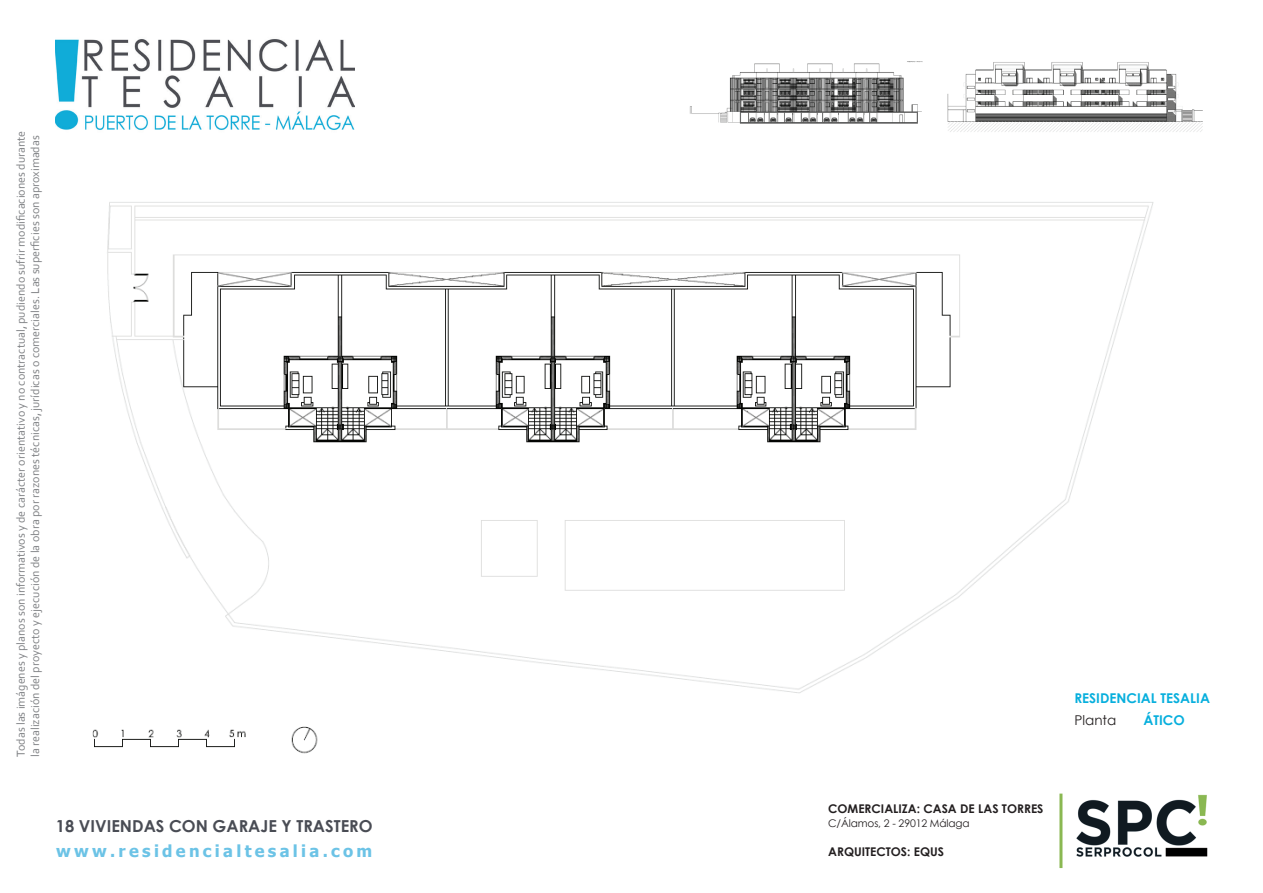
<style>
.page{position:relative;width:1263px;height:893px;background:#fff}
.page>*{position:absolute;margin:0;border:0;box-sizing:border-box;transform-origin:0 0}
.t1{font:700 16.5px "Century Gothic";color:#494c54}
.t2{font:700 16.5px "Tahoma";letter-spacing:.2em;color:#6cc3e6}
.t3{font:700 13.5px "Century Gothic";color:#07afdd}
.t4{font:13.5px "Century Gothic";color:#231f20}
.t5{font:12px/14.4px "Corbel";color:#808285}
.t6{font:700 12px "Century Gothic";color:#231f20}
.t7{font:10.5px "Century Gothic";letter-spacing:-.01em;color:#231f20}
</style>
<div class="page">
<img style="left:1076px;top:794px;width:132px;height:63px">
<img style="left:55px;top:39px;width:299px;height:91px">
<img style="left:107px;top:202px;width:1047px;height:491px">
<hr style="left:1059px;top:794px;width:3px;height:74px;background:#8ab852">
<img style="left:92px;top:726px;width:226px;height:28px">
<img style="left:947px;top:62px;width:256px;height:70px">
<img style="left:689px;top:62px;width:233px;height:62px">
<p class="t5" style="left:13px;top:757px;width:628px;rotate:-90deg">Todas las imágenes y planos son informativos y de carácter orientativo y no contractual, pudiendo sufrir modificaciones durante la realización del proyecto y ejecución de la obra por razones técnicas, jurídicas o comerciales. Las superficies son aproximadas</p>
<h1 class="t1" style="left:56px;top:813px;width:315px">18 VIVIENDAS CON GARAJE Y TRASTERO</h1>
<h1 class="t2" style="left:56px;top:840px;width:318px">www.residencialtesalia.com</h1>
<p class="t6" style="left:828px;top:799px;width:38px">COMERCIA</p>
<p class="t6" style="left:893px;top:799px;width:40px">LIZA: CASA</p>
<p class="t6" style="left:960px;top:799px;width:65px">DE LAS TORRES</p>
<p class="t7" style="left:828px;top:816px;width:143px">C/Álamos, 2 - 29012 Málaga</p>
<p class="t6" style="left:828px;top:842px;width:41px">ARQUITECT</p>
<p class="t6" style="left:891px;top:842px;width:54px">OS: EQUS</p>
<p class="t3" style="left:1074px;top:688px;width:9px">RESIDENCIA</p>
<p class="t3" style="left:1151px;top:688px;width:19px">L TESA</p>
<p class="t3" style="left:1190px;top:688px;width:14px">LIA</p>
<p class="t4" style="left:1074px;top:711px;width:43px">Planta</p>
<p class="t3" style="left:1143px;top:710px;width:43px">ÁTICO</p>
</div>
